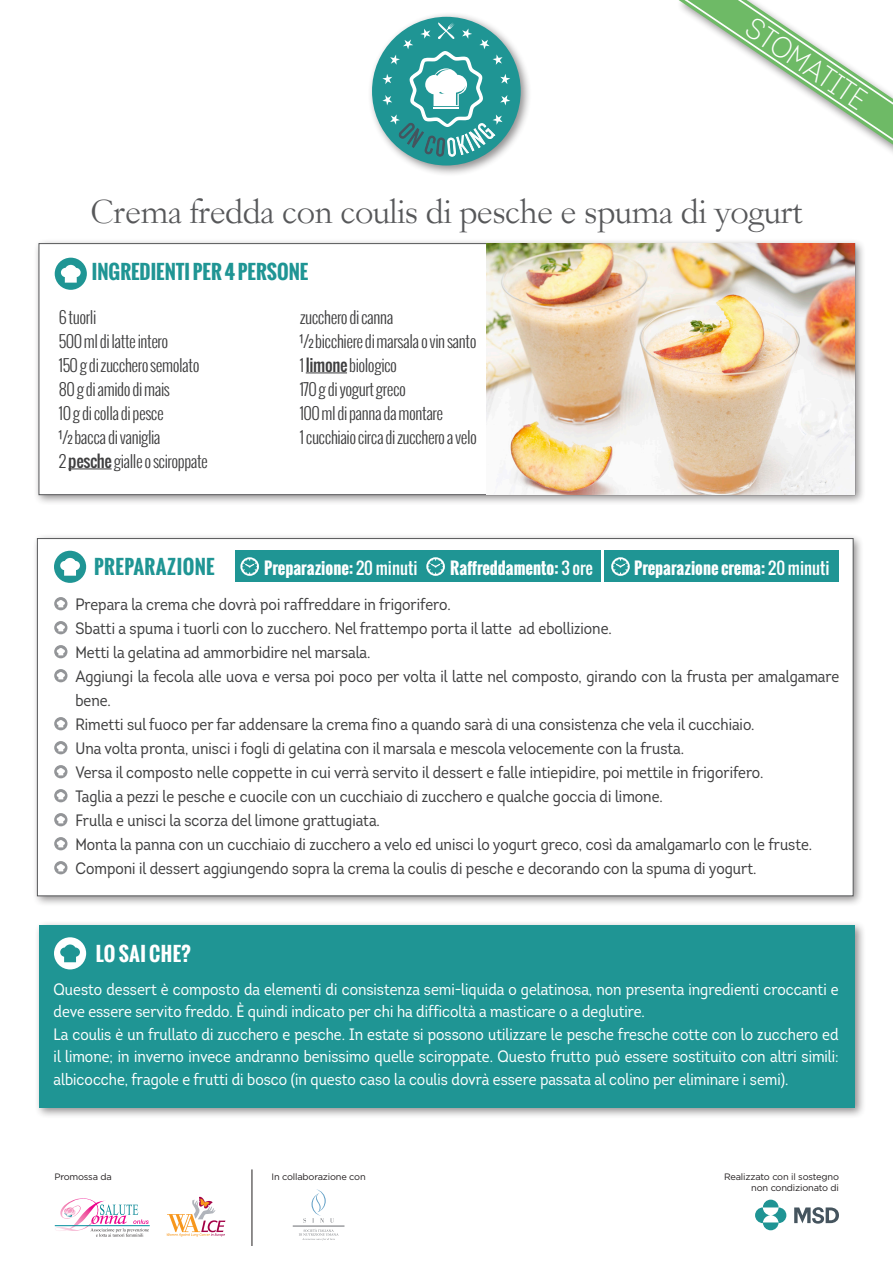
<style>
.page{position:relative;width:893px;height:1263px;background:#fff}
.page>*{position:absolute;margin:0;border:0;box-sizing:border-box;transform-origin:0 0}
.t1{font:36.3px "Garogier";letter-spacing:-.02em;color:#57585a}
.t2{font:300 29.7px "Intro Cond";color:#fff}
.t3{font:700 19.5px "Oswald";color:#1f9594}
.t4{font:700 19.5px "Oswald";letter-spacing:.02em;color:#1f9594}
.t5{font:700 19.5px "Oswald";letter-spacing:.02em;color:#fff}
.t6{font:16.5px/24px "Intro Cond";color:#3e3e3f}
.t7{font:16.5px/22.5px "Intro Cond";color:#fff}
.t8{font:300 16.5px "Oswald";letter-spacing:-.03em;color:#3e3e3f}
.t9{font:700 16.5px "Oswald";color:#fff}
.t10{font:9.3px "Gotham";letter-spacing:-.02em;color:#231f20}
.s1{font-weight:400}
</style>
<div class="page">
<hr style="left:55px;top:1225px;width:95px;height:1px;background:#008e9c">
<svg style="left:54px;top:1198px;width:95px;height:39px"></svg>
<svg style="left:167px;top:1196px;width:58px;height:41px"></svg>
<svg style="left:303px;top:1218px;width:3px;height:5px"></svg>
<svg style="left:312px;top:1189px;width:22px;height:34px"></svg>
<hr style="left:293px;top:1226px;width:51px;height:1px;background:#696c71">
<svg style="left:299px;top:1229px;width:40px;height:11px"></svg>
<svg style="left:763px;top:1199px;width:15px;height:8px"></svg>
<svg style="left:763px;top:1222px;width:15px;height:8px"></svg>
<svg style="left:755px;top:1207px;width:15px;height:16px"></svg>
<svg style="left:771px;top:1207px;width:15px;height:16px"></svg>
<svg style="left:794px;top:1207px;width:45px;height:17px"></svg>
<div style="left:367px;top:12px;width:165px;height:165px;background:#231f20;opacity:.5"></div>
<div style="left:372px;top:17px;width:149px;height:148px;background:#1f9594;border-radius:50%"></div>
<svg style="left:382px;top:22px;width:128px;height:135px"></svg>
<hr style="left:433px;top:107px;width:26px;height:2px;background:#fff">
<hr style="left:252px;top:1169px;width:1px;height:77px;background:#231f20">
<div style="left:32px;top:533px;width:833px;height:374px;background:#231f20;opacity:.5"></div>
<div style="left:37px;top:538px;width:816px;height:358px;background:#fff;border:1px solid #57585a"></div>
<svg style="left:54px;top:597px;width:13px;height:13px"></svg>
<svg style="left:57px;top:600px;width:8px;height:7px"></svg>
<svg style="left:54px;top:621px;width:13px;height:13px"></svg>
<svg style="left:57px;top:624px;width:8px;height:7px"></svg>
<svg style="left:54px;top:645px;width:13px;height:13px"></svg>
<svg style="left:57px;top:648px;width:8px;height:7px"></svg>
<svg style="left:54px;top:669px;width:13px;height:13px"></svg>
<svg style="left:57px;top:672px;width:8px;height:7px"></svg>
<svg style="left:54px;top:717px;width:13px;height:13px"></svg>
<svg style="left:57px;top:720px;width:8px;height:7px"></svg>
<svg style="left:54px;top:741px;width:13px;height:13px"></svg>
<svg style="left:57px;top:744px;width:8px;height:7px"></svg>
<svg style="left:54px;top:765px;width:13px;height:13px"></svg>
<svg style="left:57px;top:768px;width:8px;height:7px"></svg>
<svg style="left:54px;top:789px;width:13px;height:13px"></svg>
<svg style="left:57px;top:792px;width:8px;height:7px"></svg>
<svg style="left:54px;top:813px;width:13px;height:13px"></svg>
<svg style="left:57px;top:816px;width:8px;height:7px"></svg>
<svg style="left:54px;top:837px;width:13px;height:13px"></svg>
<svg style="left:57px;top:840px;width:8px;height:7px"></svg>
<svg style="left:54px;top:861px;width:13px;height:13px"></svg>
<svg style="left:57px;top:864px;width:8px;height:7px"></svg>
<div style="left:54px;top:551px;width:32px;height:32px;background:#1f9594;border-radius:50%"></div>
<svg style="left:60px;top:558px;width:20px;height:18px"></svg>
<div style="left:34px;top:920px;width:832px;height:199px;background:#231f20;opacity:.5"></div>
<div style="left:39px;top:925px;width:816px;height:183px;background:#1f9594"></div>
<div style="left:54px;top:937px;width:32px;height:32px;background:#fff;border-radius:50%"></div>
<svg style="left:60px;top:944px;width:20px;height:18px"></svg>
<div style="left:34px;top:238px;width:832px;height:268px;background:#231f20;opacity:.5"></div>
<div style="left:39px;top:243px;width:816px;height:252px;background:#fff;border:1px solid #57585a"></div>
<hr style="left:68px;top:468px;width:44px;height:1px;background:#3e3e3f">
<hr style="left:306px;top:372px;width:41px;height:1px;background:#3e3e3f">
<img style="left:487px;top:244px;width:368px;height:251px">
<div style="left:55px;top:258px;width:32px;height:32px;background:#1f9594;border-radius:50%"></div>
<svg style="left:61px;top:265px;width:20px;height:18px"></svg>
<svg style="left:679px;top:0;width:214px;height:153px"></svg>
<div style="left:605px;top:551px;width:234px;height:31px;background:#1f9594"></div>
<svg style="left:611px;top:557px;width:19px;height:19px"></svg>
<div style="left:235px;top:551px;width:365px;height:31px;background:#1f9594"></div>
<svg style="left:426px;top:557px;width:19px;height:19px"></svg>
<svg style="left:240px;top:557px;width:19px;height:19px"></svg>
<p class="t2" style="left:759px;top:10px;width:140px;rotate:34deg">STOMATITE</p>
<p class="t1" style="left:91px;top:196px;width:714px">Crema fredda con coulis di pesche e spuma di yogurt</p>
<p class="t3" style="left:92px;top:257px;width:218px">INGREDIENTI PER 4 PERSONE</p>
<p class="t8" style="left:59px;top:306px;width:39px">6 tuorli</p>
<p class="t8" style="left:59px;top:330px;width:111px">500 ml di latte intero</p>
<p class="t8" style="left:59px;top:354px;width:142px">150 g di zucchero semolato</p>
<p class="t8" style="left:59px;top:378px;width:112px">80 g di amido di mais</p>
<p class="t8" style="left:59px;top:402px;width:107px">10 g di colla di pesce</p>
<p class="t8" style="left:59px;top:426px;width:103px">½ bacca di vaniglia</p>
<p class="t8" style="left:59px;top:450px;width:151px">2 <span class="s1">pesche</span> gialle o sciroppate</p>
<p class="t8" style="left:300px;top:306px;width:95px">zucchero di canna</p>
<p class="t8" style="left:300px;top:330px;width:178px">½ bicchiere di marsala o vin santo</p>
<p class="t8" style="left:300px;top:354px;width:99px">1 <span class="s1">limone</span> biologico</p>
<p class="t8" style="left:300px;top:378px;width:108px">170 g di yogurt greco</p>
<p class="t8" style="left:300px;top:402px;width:145px">100 ml di panna da montare</p>
<p class="t8" style="left:300px;top:426px;width:179px">1 cucchiaio circa di zucchero a velo</p>
<p class="t4" style="left:94px;top:552px;width:122px">PREPARAZIONE</p>
<p class="t6" style="left:75px;top:593px;width:377px">Prepara la crema che dovrà poi raffreddare in frigorifero.</p>
<p class="t6" style="left:75px;top:617px;width:538px">Sbatti a spuma i tuorli con lo zucchero. Nel frattempo porta il latte ad ebollizione.</p>
<p class="t6" style="left:75px;top:641px;width:297px">Metti la gelatina ad ammorbidire nel marsala.</p>
<p class="t6" style="left:75px;top:665px;width:765px">Aggiungi la fecola alle uova e versa poi poco per volta il latte nel composto, girando con la frusta per amalgamare bene.</p>
<p class="t6" style="left:75px;top:713px;width:681px">Rimetti sul fuoco per far addensare la crema fino a quando sarà di una consistenza che vela il cucchiaio.</p>
<p class="t6" style="left:75px;top:737px;width:610px">Una volta pronta, unisci i fogli di gelatina con il marsala e mescola velocemente con la frusta.</p>
<p class="t6" style="left:75px;top:761px;width:690px">Versa il composto nelle coppette in cui verrà servito il dessert e falle intiepidire, poi mettile in frigorifero.</p>
<p class="t6" style="left:75px;top:785px;width:589px">Taglia a pezzi le pesche e cuocile con un cucchiaio di zucchero e qualche goccia di limone.</p>
<p class="t6" style="left:75px;top:809px;width:306px">Frulla e unisci la scorza del limone grattugiata.</p>
<p class="t6" style="left:75px;top:833px;width:738px">Monta la panna con un cucchiaio di zucchero a velo ed unisci lo yogurt greco, così da amalgamarlo con le fruste.</p>
<p class="t6" style="left:75px;top:857px;width:683px">Componi il dessert aggiungendo sopra la crema la coulis di pesche e decorando con la spuma di yogurt.</p>
<p class="t9" style="left:264px;top:555px;width:155px">Preparazione: <span class="s1">20 minuti</span></p>
<p class="t9" style="left:450px;top:555px;width:144px">Raffreddamento: <span class="s1">3 ore</span></p>
<p class="t9" style="left:634px;top:555px;width:197px">Preparazione crema: <span class="s1">20 minuti</span></p>
<p class="t5" style="left:96px;top:939px;width:97px">LO SAI CHE?</p>
<p class="t7" style="left:54px;top:978px;width:787px">Questo dessert è composto da elementi di consistenza semi-liquida o gelatinosa, non presenta ingredienti croccanti e deve essere servito freddo. È quindi indicato per chi ha difficoltà a masticare o a deglutire.</p>
<p class="t7" style="left:54px;top:1023px;width:786px;text-align:justify">La coulis è un frullato di zucchero e pesche. In estate si possono utilizzare le pesche fresche cotte con lo zucchero ed il limone; in inverno invece andranno benissimo quelle sciroppate. Questo frutto può essere sostituito con altri simili: albicocche, fragole e frutti di bosco (in questo caso la coulis dovrà essere passata al colino per eliminare i semi).</p>
<p class="t10" style="left:54px;top:1171px;width:59px">Promossa da</p>
<p class="t10" style="left:272px;top:1171px;width:96px">In collaborazione con</p>
<p class="t10" style="left:724px;top:1171px;width:116px">Realizzato con il sostegno</p>
<p class="t10" style="left:751px;top:1182px;width:89px">non condizionato di</p>
</div>
